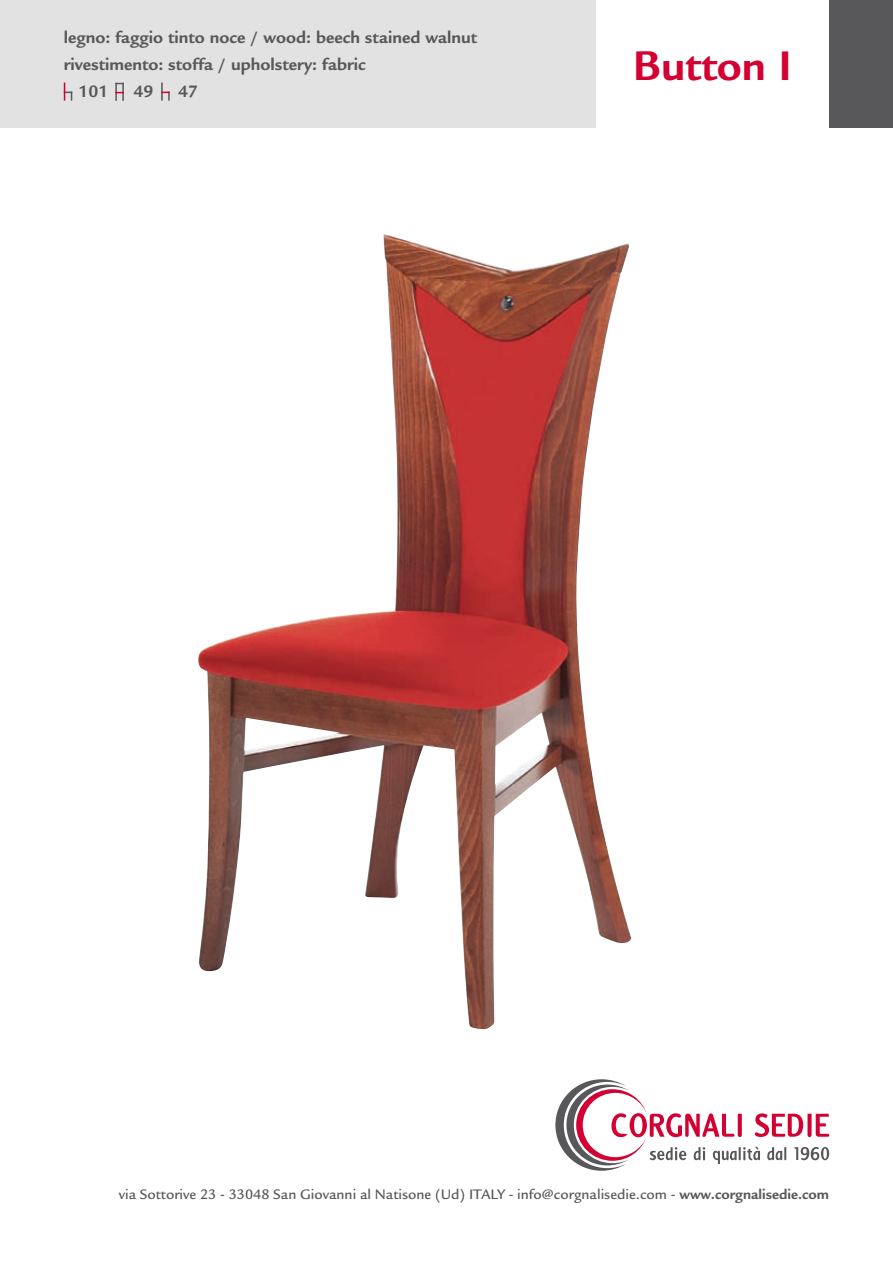
<style>
.page{position:relative;width:893px;height:1263px;background:#fff}
.page>*{position:absolute;margin:0;border:0;box-sizing:border-box;transform-origin:0 0}
.t1{font:700 45px "Legacy Sans";color:#d40032}
.t2{font:700 18px "Legacy Sans";color:#58585a}
.t3{font:500 15px "Legacy Sans";color:#58585a}
.s1{font-weight:700}
</style>
<div class="page">
<div style="left:829px;top:0;width:64px;height:128px;background:#58585a"></div>
<img style="left:198px;top:234px;width:433px;height:796px">
<div style="left:0;top:0;width:595px;height:128px;background:#e2e2e3"></div>
<svg style="left:161px;top:83px;width:9px;height:18px"></svg>
<svg style="left:64px;top:83px;width:8px;height:18px"></svg>
<svg style="left:115px;top:83px;width:9px;height:18px"></svg>
<svg style="left:555px;top:1079px;width:274px;height:92px"></svg>
<p class="t2" style="left:64px;top:27px;width:415px">legno: faggio tinto noce / wood: beech stained walnut</p>
<p class="t2" style="left:64px;top:54px;width:303px">rivestimento: stoffa / upholstery: fabric</p>
<p class="t2" style="left:79px;top:81px;width:32px">101</p>
<p class="t2" style="left:133px;top:81px;width:22px">49</p>
<p class="t2" style="left:178px;top:81px;width:22px">47</p>
<h1 class="t1" style="left:633px;top:40px;width:161px">Button I</h1>
<p class="t3" style="left:119px;top:1185px;width:712px">via Sottorive 23 - 33048 San Giovanni al Natisone (Ud) ITALY - info@corgnalisedie.com - <span class="s1">www.corgnalisedie.com</span></p>
</div>
